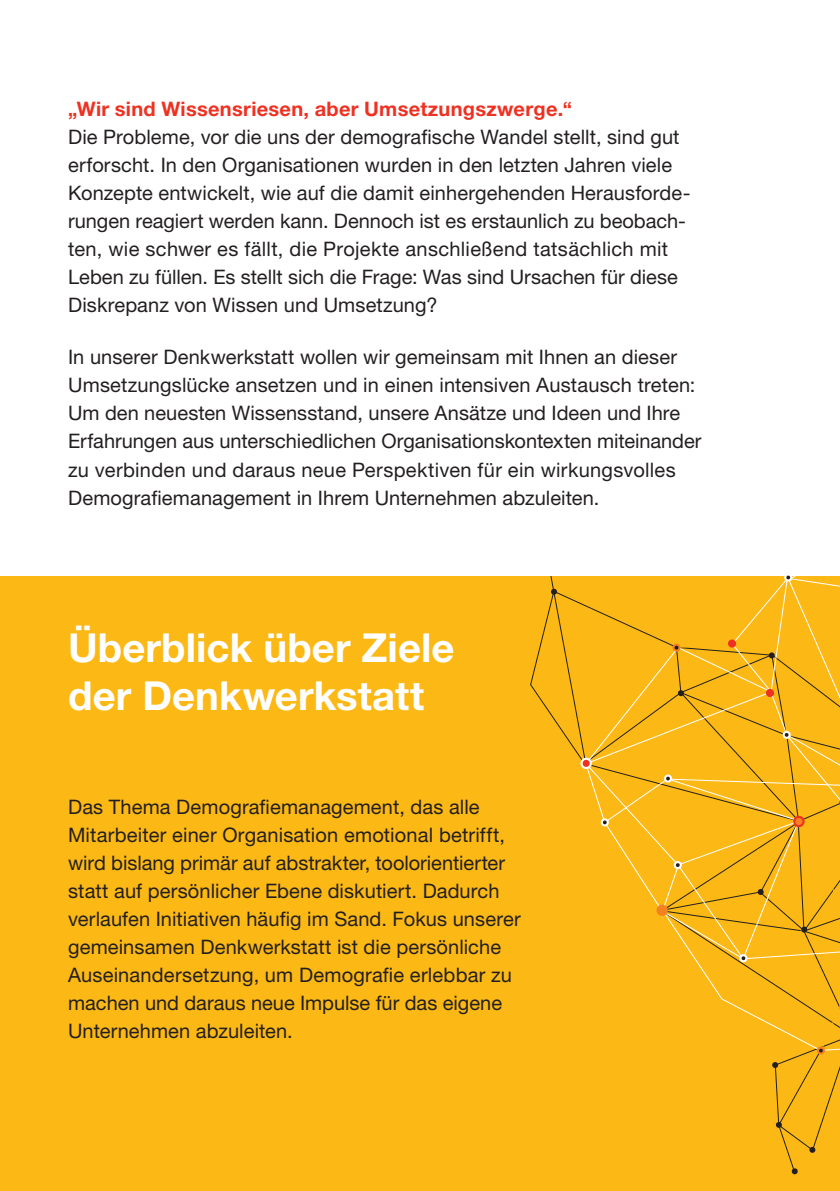
<style>
.page{position:relative;width:840px;height:1191px;background:#fff}
.page>*{position:absolute;margin:0;border:0;box-sizing:border-box;transform-origin:0 0}
.t1{font:700 40px/48px "Helvetica Neue LT Std";letter-spacing:.005em;color:#fff}
.t2{font:20px/28px "Helvetica Neue LT Std";letter-spacing:.005em;color:#231f20}
.t3{font:700 20px "Helvetica Neue LT Std";letter-spacing:.015em;color:#ef3122}
</style>
<div class="page">
<div style="left:0;top:575px;width:839px;height:616px;background:#fcb814"></div>
<svg style="left:530px;top:592px;width:48px;height:163px"></svg>
<svg style="left:550px;top:588px;width:7px;height:7px"></svg>
<svg style="left:578px;top:575px;width:261px;height:599px"></svg>
<p class="t3" style="left:68px;top:97px;width:505px">„Wir sind Wissensriesen, aber Umsetzungszwerge.“</p>
<p class="t2" style="left:68px;top:123px;width:623px">Die Probleme, vor die uns der demografische Wandel stellt, sind gut erforscht. In den Organisationen wurden in den letzten Jahren viele Konzepte entwickelt, wie auf die damit einhergehenden Herausforde&shy;rungen reagiert werden kann. Dennoch ist es erstaunlich zu beobach&shy;ten, wie schwer es fällt, die Projekte anschließend tatsächlich mit Leben zu füllen. Es stellt sich die Frage: Was sind Ursachen für diese Diskrepanz von Wissen und Umsetzung?</p>
<p class="t2" style="left:68px;top:343px;width:634px">In unserer Denkwerkstatt wollen wir gemeinsam mit Ihnen an dieser Umsetzungslücke ansetzen und in einen intensiven Austausch treten:<br>Um den neuesten Wissensstand, unsere Ansätze und Ideen und Ihre Erfahrungen aus unterschiedlichen Organisationskontexten miteinander zu verbinden und daraus neue Perspektiven für ein wirkungsvolles Demografiemanagement in Ihrem Unternehmen abzuleiten.</p>
<h1 class="t1" style="left:68px;top:622px;width:387px">Überblick über Ziele der Denkwerkstatt</h1>
<p class="t2" style="left:68px;top:792px;width:454px">Das Thema Demografiemanagement, das alle Mitarbeiter einer Organisation emotional betrifft, wird bislang primär auf abstrakter, toolorientierter statt auf persönlicher Ebene diskutiert. Dadurch verlaufen Initiativen häufig im Sand. Fokus unserer gemeinsamen Denkwerkstatt ist die persönliche Auseinandersetzung, um Demografie erlebbar zu machen und daraus neue Impulse für das eigene Unternehmen abzuleiten.</p>
</div>
